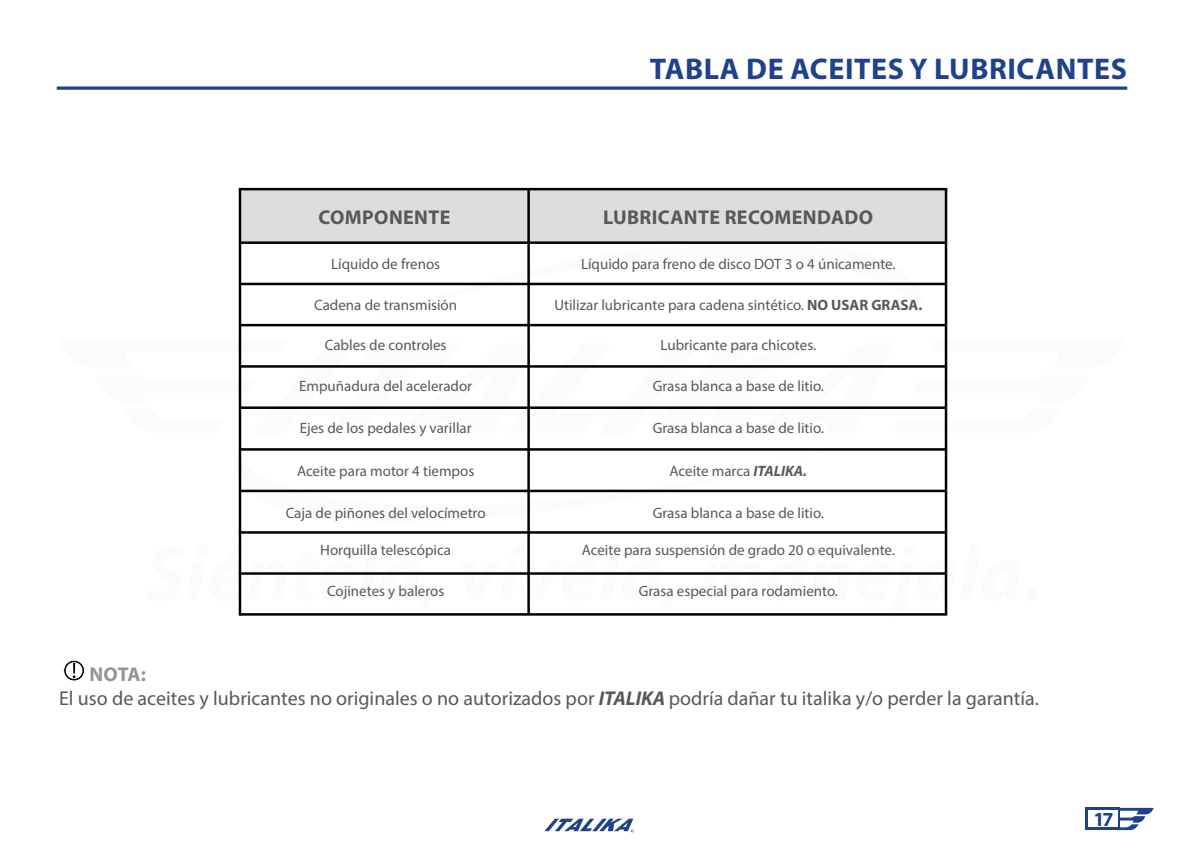
<style>
.page{position:relative;width:1184px;height:858px;background:#fff}
.page>*{position:absolute;margin:0;border:0;box-sizing:border-box;transform-origin:0 0}
.t1{font:700 30px "Myriad Pro";letter-spacing:.02em;color:#1f428b}
.t2{font:20px/24px "Myriad Pro";color:#58595b}
.t3{font:700 20px "Myriad Pro";letter-spacing:.02em;color:#58595b}
.t4{font:700 20px "Myriad Pro";color:#939598}
.t5{font:700 20px "Myriad Pro";color:#1f428b}
.t6{font:15px "Myriad Pro";color:#58595b}
.s1{font-weight:700}
.s2{font-weight:700;font-style:italic}
.s3{font-weight:700;color:#939598}
</style>
<div class="page">
<svg style="left:544px;top:818px;width:89px;height:14px"></svg>
<svg style="left:57px;top:86px;width:1070px;height:4px;background:#4864a0"></svg>
<svg style="left:1119px;top:807px;width:34px;height:23px"></svg>
<div style="left:1085px;top:807px;width:34px;height:23px;background:#1f428b"></div>
<div style="left:1087px;top:810px;width:30px;height:17px;background:#fff"></div>
<svg style="left:64px;top:660px;width:20px;height:21px"></svg>
<div style="left:63px;top:659px;width:22px;height:22px;border:1px solid #fff;border-radius:50%"></div>
<div style="left:65px;top:661px;width:18px;height:18px;background:#fff;border-radius:50%"></div>
<div style="left:65px;top:661px;width:18px;height:18px;border:1px solid #000;border-radius:50%"></div>
<svg style="left:73px;top:663px;width:2px;height:15px"></svg>
<svg style="left:238px;top:241px;width:710px;height:291px"></svg>
<svg style="left:238px;top:544px;width:49px;height:57px"></svg>
<svg style="left:294px;top:574px;width:145px;height:1px"></svg>
<svg style="left:461px;top:574px;width:219px;height:1px"></svg>
<svg style="left:700px;top:574px;width:61px;height:1px"></svg>
<svg style="left:767px;top:574px;width:83px;height:1px"></svg>
<svg style="left:856px;top:544px;width:92px;height:72px"></svg>
<div style="left:1024px;top:586px;width:15px;height:15px;background:#fafbfc;border-radius:50%"></div>
<div style="left:240px;top:190px;width:706px;height:52px;background:#dcddde"></div>
<hr style="left:239px;top:241px;width:707px;height:3px;background:#000">
<hr style="left:240px;top:283px;width:705px;height:2px;background:#000">
<hr style="left:527px;top:189px;width:3px;height:425px;background:#000">
<hr style="left:241px;top:489px;width:704px;height:3px;background:#000">
<hr style="left:240px;top:365px;width:706px;height:2px;background:#000">
<hr style="left:240px;top:613px;width:707px;height:2px;background:#000">
<hr style="left:241px;top:448px;width:705px;height:2px;background:#000">
<hr style="left:241px;top:406px;width:705px;height:3px;background:#000">
<hr style="left:240px;top:324px;width:705px;height:2px;background:#000">
<hr style="left:239px;top:188px;width:708px;height:2px;background:#000">
<hr style="left:239px;top:531px;width:707px;height:2px;background:#000">
<hr style="left:239px;top:572px;width:707px;height:2px;background:#000">
<hr style="left:944px;top:189px;width:3px;height:425px;background:#000">
<hr style="left:239px;top:188px;width:2px;height:427px;background:#000">
<h1 class="t1" style="left:650px;top:50px;width:35px">TABLA</h1>
<h1 class="t1" style="left:746px;top:50px;width:382px">DE ACEITES Y LUBRICANTES</h1>
<h2 class="t3" style="left:318px;top:204px;width:15px">COM</h2>
<h2 class="t3" style="left:362px;top:204px;width:90px">PONENTE</h2>
<h2 class="t3" style="left:603px;top:204px;width:269px">LUBRICANTE RECOM ENDADO</h2>
<p class="t6" style="left:331px;top:255px;width:110px">Líquido de frenos</p>
<p class="t6" style="left:581px;top:255px;width:316px">Líquido para freno de disco DOT 3 o 4 únicamente.</p>
<p class="t6" style="left:314px;top:295px;width:145px">Cadena de transmisión</p>
<p class="t6" style="left:554px;top:295px;width:369px">Utilizar lubricante para cadena sintético. <span class="s1">NO USAR GRASA.</span></p>
<p class="t6" style="left:325px;top:335px;width:123px">Cables de controles</p>
<p class="t6" style="left:660px;top:335px;width:157px">Lubricante para chicotes.</p>
<p class="t6" style="left:299px;top:376px;width:174px">Empuñadura del acelerador</p>
<p class="t6" style="left:652px;top:376px;width:173px">Grasa blanca a base de litio.</p>
<p class="t6" style="left:300px;top:419px;width:173px">Ejes de los pedales y varillar</p>
<p class="t6" style="left:652px;top:419px;width:173px">Grasa blanca a base de litio.</p>
<p class="t6" style="left:297px;top:462px;width:179px">Aceite para motor 4 tiempos</p>
<p class="t6" style="left:669px;top:462px;width:139px">Aceite marca <span class="s2">ITALIKA.</span></p>
<p class="t6" style="left:286px;top:504px;width:201px">Caja de piñones del velocímetro</p>
<p class="t6" style="left:652px;top:504px;width:173px">Grasa blanca a base de litio.</p>
<p class="t6" style="left:320px;top:540px;width:132px">Horquilla telescópica</p>
<p class="t6" style="left:582px;top:540px;width:315px">Aceite para suspensión de grado 20 o equivalente.</p>
<p class="t6" style="left:327px;top:581px;width:119px">Cojinetes y baleros</p>
<p class="t6" style="left:638px;top:582px;width:201px">Grasa especial para rodamiento.</p>
<h2 class="t4" style="left:89px;top:661px;width:14px">NOTA</h2>
<h2 class="t2" style="left:59px;top:662px;width:981px;text-indent:82px"><span class="s3">:<br></span>El uso de aceites y lubricantes no originales o no autorizados por <span class="s2">ITALIKA</span> podría dañar tu italika y/o perder la garantía.</h2>
<h2 class="t5" style="left:1093px;top:806px;width:22px">17</h2>
</div>
